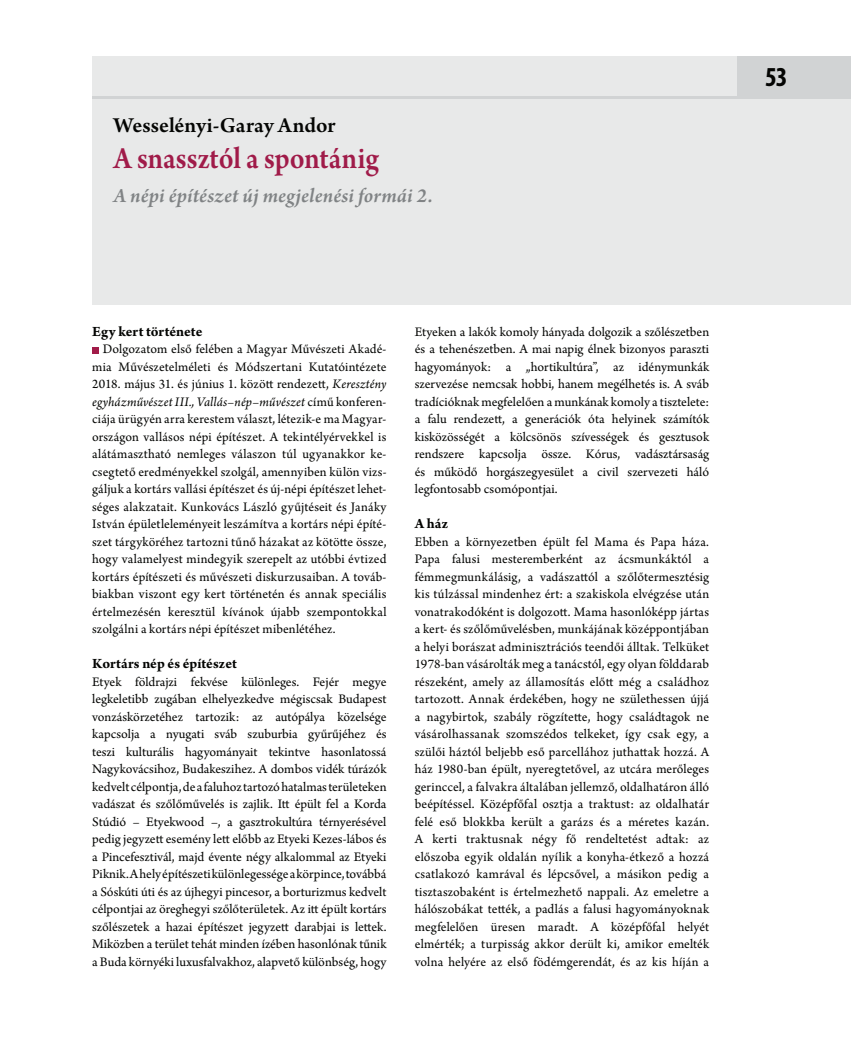
<style>
.page{position:relative;width:851px;height:1063px;background:#fff}
.page>*{position:absolute;margin:0;border:0;box-sizing:border-box;transform-origin:0 0}
.t1{font:600 32.5px "Arno Pro";color:#a01b49;scale:.9 1}
.t2{font:700 condensed 27.5px "Myriad Pro";color:#040503}
.t3{font:600 22.5px "Arno Pro";color:#040503}
.t4{font:italic 600 21.25px "Arno Pro";letter-spacing:.005em;color:#808385}
.t5{font:700 15px "Arno Pro";color:#040503}
.t6{font:13.75px/17.5px "Arno Pro";color:#040503;text-align:justify}
.s1{font-style:italic}
</style>
<div class="page">
<div style="left:92px;top:57px;width:758px;height:248px;background:#e8e9e9"></div>
<div style="left:737px;top:57px;width:113px;height:42px;background:#d1d3d4"></div>
<hr style="left:92px;top:97px;width:645px;height:2px;background:#d1d3d4">
<svg style="left:92px;top:347px;width:6px;height:6px"></svg>
<h3 class="t3" style="left:113px;top:117px;width:223px">Wesselényi-Garay Andor</h3>
<h1 class="t1" style="left:113px;top:146px;width:296px">A snassztól a spontánig</h1>
<h3 class="t4" style="left:113px;top:182px;width:320px">A népi építészet új megjelenési formái 2.</h3>
<p class="t5" style="left:92px;top:325px;width:112px">Egy kert története</p>
<p class="t6" style="left:92px;top:341px;width:296px;text-indent:11px">Dolgozatom első felében a Magyar Művészeti Akadé&shy;mia Művészetelméleti és Módszertani Kutatóintézete 2018. május 31. és június 1. között rendezett, <span class="s1">Keresztény egyházművészet III., Vallás–nép–művészet</span> című konferen&shy;ciája ürügyén arra kerestem választ, létezik-e ma Magyar&shy;országon vallásos népi építészet. A tekintélyérvekkel is alátámasztható nemleges válaszon túl ugyanakkor ke&shy;csegtető eredményekkel szolgál, amennyiben külön vizs&shy;gáljuk a kortárs vallási építészet és új-népi építészet lehet&shy;séges alakzatait. Kunkovács László gyűjtéseit és Janáky István épületleleményeit leszámítva a kortárs népi építé&shy;szet tárgyköréhez tartozni tűnő házakat az kötötte össze, hogy valamelyest mindegyik szerepelt az utóbbi évtized kortárs építészeti és művészeti diskurzusaiban. A továb&shy;biakban viszont egy kert történetén és annak speciális értelmezésén keresztül kívánok újabb szempontokkal szolgálni a kortárs népi építészet mibenlétéhez.</p>
<p class="t5" style="left:92px;top:658px;width:146px">Kortárs nép és építészet</p>
<p class="t6" style="left:92px;top:674px;width:296px">Etyek földrajzi fekvése különleges. Fejér megye legkeletibb zugában elhelyezkedve mégiscsak Budapest vonzáskörzetéhez tartozik: az autópálya közelsége kapcsolja a nyugati sváb szuburbia gyűrűjéhez és teszi kulturális hagyományait tekintve hasonlatossá Nagykovácsihoz, Budakeszihez. A dombos vidék túrázók kedvelt célpontja, de a faluhoz tartozó hatalmas területeken vadászat és szőlőművelés is zajlik. Itt épült fel a Korda Stúdió – Etyekwood –, a gasztrokultúra térnyerésével pedig jegyzett esemény lett előbb az Etyeki Kezes-lábos és a Pincefesztivál, majd évente négy alkalommal az Etyeki Piknik. A hely építészeti különlegessége a körpince, továbbá a Sóskúti úti és az újhegyi pincesor, a borturizmus kedvelt célpontjai az öreghegyi szőlőterületek. Az itt épült kortárs szőlészetek a hazai építészet jegyzett darabjai is lettek.<br>Miközben a terület tehát minden ízében hasonlónak tűnik a Buda környéki luxusfalvakhoz, alapvető különbség, hogy</p>
<p class="t6" style="left:415px;top:324px;width:296px">Etyeken a lakók komoly hányada dolgozik a szőlészetben és a tehenészetben. A mai napig élnek bizonyos paraszti hagyományok: a „hortikultúra”, az idénymunkák szervezése nemcsak hobbi, hanem megélhetés is. A sváb tradícióknak megfelelően a munkának komoly a tisztelete: a falu rendezett, a generációk óta helyinek számítók kisközösségét a kölcsönös szívességek és gesztusok rendszere kapcsolja össze. Kórus, vadásztársaság és működő horgászegyesület a civil szervezeti háló legfontosabb csomópontjai.</p>
<p class="t5" style="left:415px;top:518px;width:35px">A ház</p>
<p class="t6" style="left:415px;top:534px;width:296px">Ebben a környezetben épült fel Mama és Papa háza.<br>Papa falusi mesteremberként az ácsmunkáktól a fémmegmunkálásig, a vadászattól a szőlőtermesztésig kis túlzással mindenhez ért: a szakiskola elvégzése után vonatrakodóként is dolgozott. Mama hasonlóképp jártas a kert- és szőlőművelésben, munkájának középpontjában a helyi borászat adminisztrációs teendői álltak. Telküket 1978-ban vásárolták meg a tanácstól, egy olyan földdarab részeként, amely az államosítás előtt még a családhoz tartozott. Annak érdekében, hogy ne születhessen újjá a nagybirtok, szabály rögzítette, hogy családtagok ne vásárolhassanak szomszédos telkeket, így csak egy, a szülői háztól beljebb eső parcellához juthattak hozzá. A ház 1980-ban épült, nyeregtetővel, az utcára merőleges gerinccel, a falvakra általában jellemző, oldalhatáron álló beépítéssel. Középfőfal osztja a traktust: az oldalhatár felé eső blokkba került a garázs és a méretes kazán.<br>A kerti traktusnak négy fő rendeltetést adtak: az előszoba egyik oldalán nyílik a konyha-étkező a hozzá csatlakozó kamrával és lépcsővel, a másikon pedig a tisztaszobaként is értelmezhető nappali. Az emeletre a hálószobákat tették, a padlás a falusi hagyományoknak megfelelően üresen maradt. A középfőfal helyét elmérték; a turpisság akkor derült ki, amikor emelték volna helyére az első födémgerendát, és az kis híján a</p>
<h2 class="t2" style="left:764px;top:66px;width:24px">53</h2>
</div>
